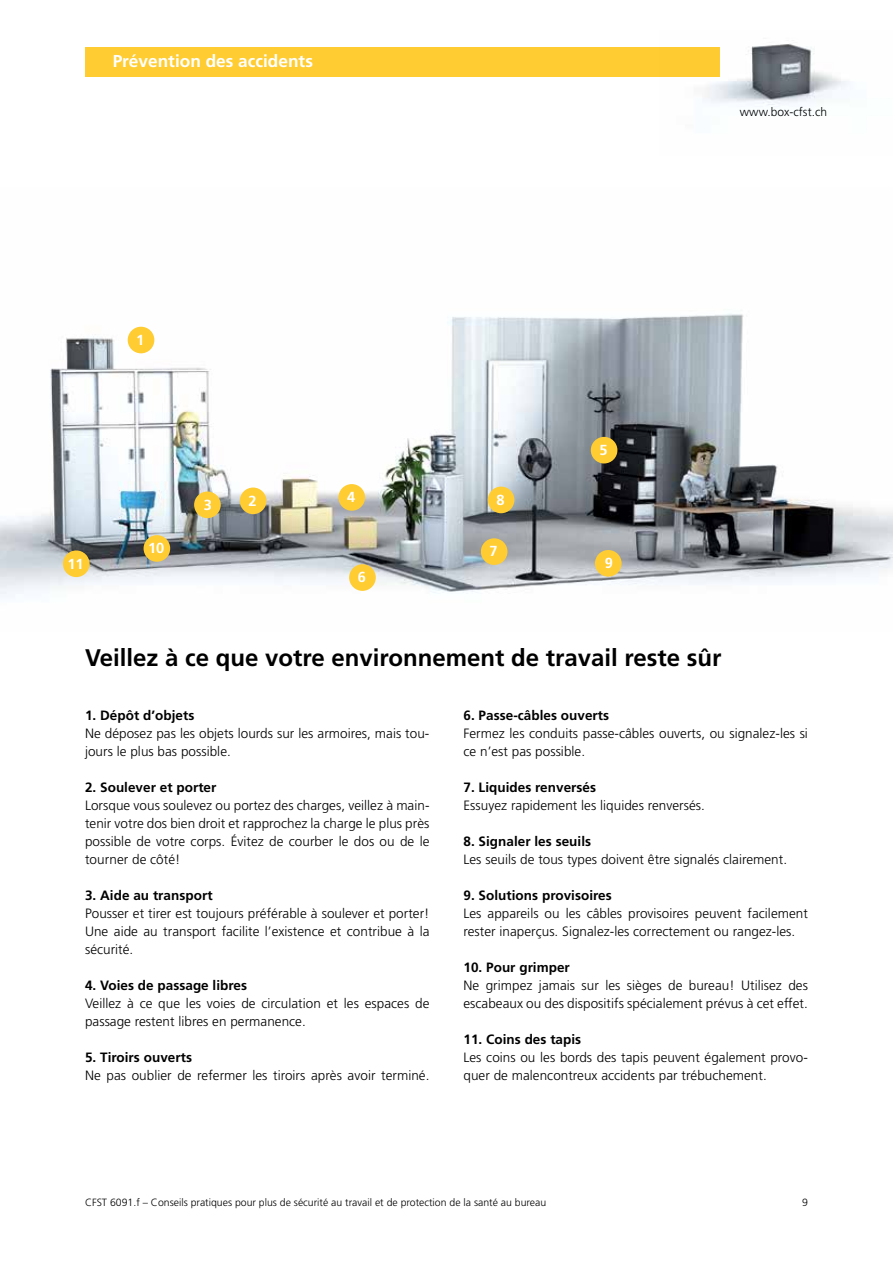
<style>
.page{position:relative;width:893px;height:1263px;background:#fff}
.page>*{position:absolute;margin:0;border:0;box-sizing:border-box;transform-origin:0 0}
.t1{font:700 24px "Frutiger";color:#000}
.t2{font:700 17.25px "Frutiger";color:#fff}
.t3{font:700 14.55px "Frutiger";color:#fff}
.t4{font:300 13.5px/18px "Frutiger";letter-spacing:.005em;color:#000}
.t5{font:700 13.5px "Frutiger";letter-spacing:.005em;color:#000}
.t6{font:300 12px "Frutiger";letter-spacing:.005em;color:#000}
.t7{font:300 10.5px "Frutiger";color:#000}
</style>
<div class="page">
<div style="left:85px;top:47px;width:634px;height:30px;background:#ffcc31"></div>
<img style="left:0;top:313px;width:893px;height:284px">
<div style="left:128px;top:327px;width:26px;height:26px;background:#ffcc31;border-radius:50%"></div>
<div style="left:338px;top:484px;width:27px;height:27px;background:#ffcc31;border-radius:50%"></div>
<div style="left:591px;top:437px;width:26px;height:26px;background:#ffcc31;border-radius:50%"></div>
<div style="left:349px;top:564px;width:27px;height:27px;background:#ffcc31;border-radius:50%"></div>
<div style="left:481px;top:538px;width:26px;height:27px;background:#ffcc31;border-radius:50%"></div>
<div style="left:488px;top:487px;width:26px;height:26px;background:#ffcc31;border-radius:50%"></div>
<div style="left:595px;top:550px;width:27px;height:27px;background:#ffcc31;border-radius:50%"></div>
<div style="left:144px;top:535px;width:26px;height:27px;background:#ffcc31;border-radius:50%"></div>
<div style="left:63px;top:550px;width:27px;height:27px;background:#ffcc31;border-radius:50%"></div>
<div style="left:240px;top:487px;width:26px;height:27px;background:#ffcc31;border-radius:50%"></div>
<div style="left:194px;top:491px;width:27px;height:27px;background:#ffcc31;border-radius:50%"></div>
<img style="left:703px;top:44px;width:146px;height:62px">
<p class="t2" style="left:113px;top:51px;width:202px">Prévention des accidents</p>
<p class="t6" style="left:740px;top:106px;width:89px">www.box-cfst.ch</p>
<p class="t3" style="left:136px;top:331px;width:10px">1</p>
<p class="t3" style="left:67px;top:555px;width:18px">11</p>
<p class="t3" style="left:148px;top:540px;width:18px">10</p>
<p class="t3" style="left:204px;top:496px;width:10px">3</p>
<p class="t3" style="left:248px;top:492px;width:10px">2</p>
<p class="t3" style="left:347px;top:489px;width:10px">4</p>
<p class="t3" style="left:358px;top:569px;width:10px">6</p>
<p class="t3" style="left:496px;top:491px;width:10px">8</p>
<p class="t3" style="left:489px;top:543px;width:10px">7</p>
<p class="t3" style="left:599px;top:441px;width:10px">5</p>
<p class="t3" style="left:605px;top:554px;width:10px">9</p>
<h1 class="t1" style="left:85px;top:644px;width:638px">Veillez à ce que votre environnement de travail reste sûr</h1>
<p class="t5" style="left:85px;top:707px;width:111px">1. Dépôt d’objets</p>
<p class="t4" style="left:85px;top:724px;width:346px">Ne déposez pas les objets lourds sur les armoires, mais tou&shy;jours le plus bas possible.</p>
<p class="t5" style="left:85px;top:779px;width:133px">2. Soulever et porter</p>
<p class="t4" style="left:85px;top:796px;width:346px;text-align:justify">Lorsque vous soulevez ou portez des charges, veillez à main&shy;tenir votre dos bien droit et rapprochez la charge le plus près possible de votre corps. Évitez de courber le dos ou de le tourner de côté!</p>
<p class="t5" style="left:85px;top:887px;width:129px">3. Aide au transport</p>
<p class="t4" style="left:85px;top:904px;width:346px;text-align:justify">Pousser et tirer est toujours préférable à soulever et porter!<br>Une aide au transport facilite l’existence et contribue à la sécurité.</p>
<p class="t5" style="left:85px;top:977px;width:164px">4. Voies de passage libres</p>
<p class="t4" style="left:85px;top:994px;width:346px">Veillez à ce que les voies de circulation et les espaces de passage restent libres en permanence.</p>
<p class="t5" style="left:85px;top:1049px;width:108px">5. Tiroirs ouverts</p>
<p class="t4" style="left:85px;top:1066px;width:346px">Ne pas oublier de refermer les tiroirs après avoir terminé.</p>
<p class="t5" style="left:463px;top:707px;width:147px">6. Passe-câbles ouverts</p>
<p class="t4" style="left:463px;top:724px;width:346px">Fermez les conduits passe-câbles ouverts, ou signalez-les si ce n’est pas possible.</p>
<p class="t5" style="left:463px;top:779px;width:134px">7. Liquides renversés</p>
<p class="t4" style="left:463px;top:796px;width:243px">Essuyez rapidement les liquides renversés.</p>
<p class="t5" style="left:463px;top:833px;width:129px">8. Signaler les seuils</p>
<p class="t4" style="left:463px;top:850px;width:325px">Les seuils de tous types doivent être signalés clairement.</p>
<p class="t5" style="left:463px;top:887px;width:150px">9. Solutions provisoires</p>
<p class="t4" style="left:463px;top:904px;width:346px">Les appareils ou les câbles provisoires peuvent facilement rester inaperçus. Signalez-les correctement ou rangez-les.</p>
<p class="t5" style="left:463px;top:959px;width:108px">10. Pour grimper</p>
<p class="t4" style="left:463px;top:976px;width:346px">Ne grimpez jamais sur les sièges de bureau! Utilisez des escabeaux ou des dispositifs spécialement prévus à cet effet.</p>
<p class="t5" style="left:463px;top:1031px;width:119px">11. Coins des tapis</p>
<p class="t4" style="left:463px;top:1048px;width:346px">Les coins ou les bords des tapis peuvent également provo&shy;quer de malencontreux accidents par trébuchement.</p>
<p class="t7" style="left:85px;top:1196px;width:463px">CFST 6091.f – Conseils pratiques pour plus de sécurité au travail et de protection de la santé au bureau</p>
<p class="t7" style="left:802px;top:1196px;width:7px">9</p>
</div>
